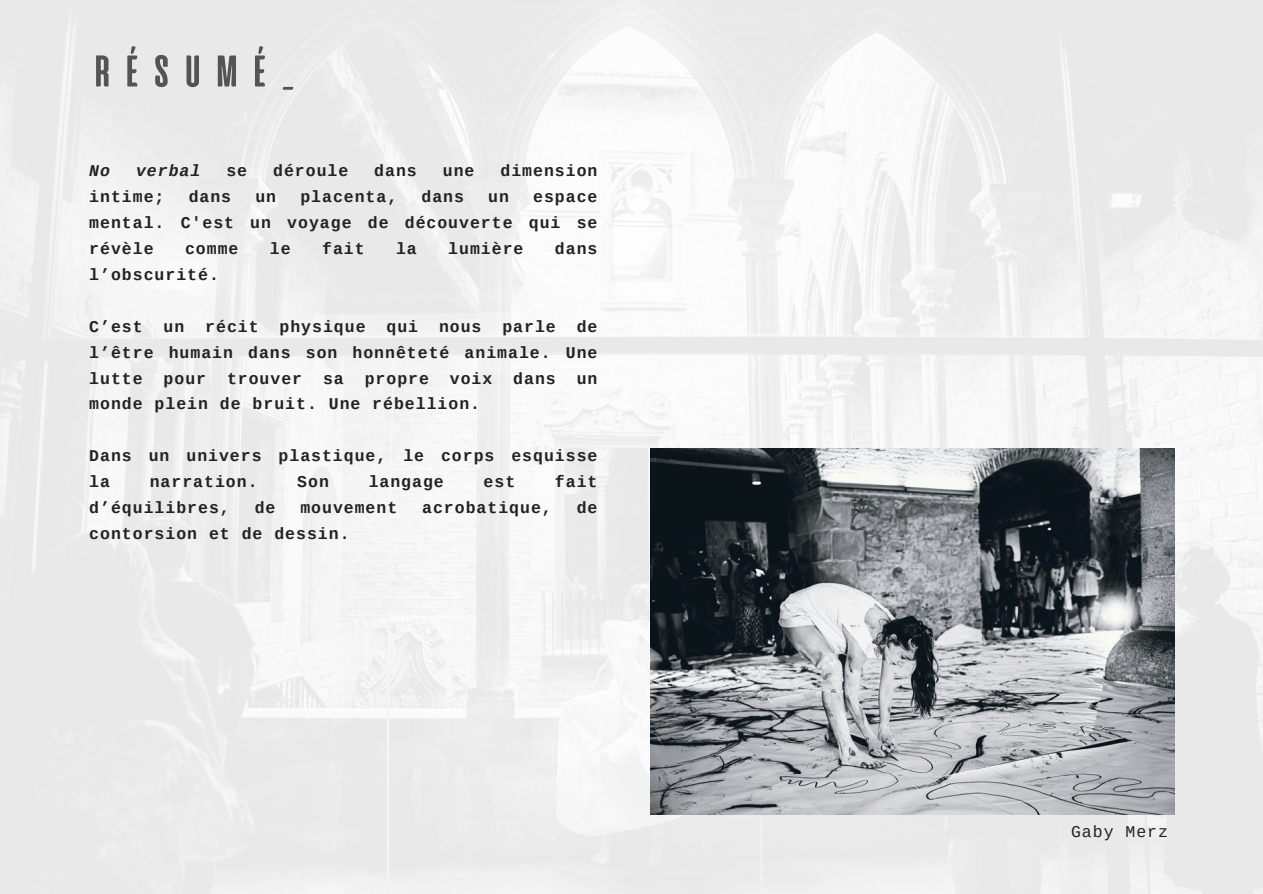
<style>
.page{position:relative;width:1263px;height:894px;background:#fff}
.page>*{position:absolute;margin:0;border:0;box-sizing:border-box;transform-origin:0 0}
.t1{font:700 52.5px "Alienscows";letter-spacing:.1em;color:#545454}
.t2{font:700 16.5px/25.8px "Cousine";letter-spacing:.06em;color:#222;text-align:justify}
.t3{font:italic 700 16.5px "Cousine";letter-spacing:.06em;color:#222}
.t4{font:16.5px "Cousine";letter-spacing:.06em;color:#222}
</style>
<div class="page">
<img style="left:0;top:0;width:1263px;height:893px">
<img style="left:651px;top:448px;width:523px;height:366px">
<h1 class="t1" style="left:89px;top:38px;width:212px">résumé_</h1>
<h2 class="t3" style="left:89px;top:163px;width:22px">No</h2>
<h2 class="t3" style="left:136px;top:163px;width:66px">verbal</h2>
<h2 class="t2" style="left:226px;top:159px;width:22px">se</h2>
<h2 class="t2" style="left:273px;top:159px;width:77px">déroule</h2>
<h2 class="t2" style="left:374px;top:159px;width:44px">dans</h2>
<h2 class="t2" style="left:443px;top:159px;width:33px">une</h2>
<h2 class="t2" style="left:500px;top:159px;width:98px">dimension</h2>
<h2 class="t2" style="left:89px;top:185px;width:77px">intime;</h2>
<h2 class="t2" style="left:189px;top:185px;width:44px">dans</h2>
<h2 class="t2" style="left:255px;top:185px;width:22px">un</h2>
<h2 class="t2" style="left:300px;top:185px;width:98px">placenta,</h2>
<h2 class="t2" style="left:421px;top:185px;width:44px">dans</h2>
<h2 class="t2" style="left:488px;top:185px;width:22px">un</h2>
<h2 class="t2" style="left:89px;top:185px;width:510px;text-indent:444px">espace mental. C'est un voyage de découverte qui se révèle</h2>
<h2 class="t2" style="left:185px;top:237px;width:55px">comme</h2>
<h2 class="t2" style="left:270px;top:237px;width:22px">le</h2>
<h2 class="t2" style="left:322px;top:237px;width:44px">fait</h2>
<h2 class="t2" style="left:396px;top:237px;width:22px">la</h2>
<h2 class="t2" style="left:448px;top:237px;width:77px">lumière</h2>
<h2 class="t2" style="left:555px;top:237px;width:44px">dans</h2>
<h2 class="t2" style="left:89px;top:262px;width:131px">l’obscurité.</h2>
<h2 class="t2" style="left:89px;top:314px;width:55px">C’est</h2>
<h2 class="t2" style="left:164px;top:314px;width:22px">un</h2>
<h2 class="t2" style="left:205px;top:314px;width:55px">récit</h2>
<h2 class="t2" style="left:279px;top:314px;width:88px">physique</h2>
<h2 class="t2" style="left:386px;top:314px;width:33px">qui</h2>
<h2 class="t2" style="left:439px;top:314px;width:44px">nous</h2>
<h2 class="t2" style="left:502px;top:314px;width:55px">parle</h2>
<h2 class="t2" style="left:89px;top:314px;width:510px;text-indent:487px">de l’être humain dans son honnêteté animale. Une lutte</h2>
<h2 class="t2" style="left:164px;top:366px;width:44px">pour</h2>
<h2 class="t2" style="left:227px;top:366px;width:77px">trouver</h2>
<h2 class="t2" style="left:323px;top:366px;width:22px">sa</h2>
<h2 class="t2" style="left:365px;top:366px;width:66px">propre</h2>
<h2 class="t2" style="left:450px;top:366px;width:44px">voix</h2>
<h2 class="t2" style="left:513px;top:366px;width:44px">dans</h2>
<h2 class="t2" style="left:577px;top:366px;width:22px">un</h2>
<h2 class="t2" style="left:89px;top:392px;width:392px">monde plein de bruit. Une rébellion.</h2>
<h2 class="t2" style="left:89px;top:444px;width:510px">Dans un univers plastique, le corps esquisse la</h2>
<h2 class="t2" style="left:150px;top:469px;width:109px">narration.</h2>
<h2 class="t2" style="left:297px;top:469px;width:33px">Son</h2>
<h2 class="t2" style="left:369px;top:469px;width:77px">langage</h2>
<h2 class="t2" style="left:484px;top:469px;width:33px">est</h2>
<h2 class="t2" style="left:555px;top:469px;width:44px">fait</h2>
<h2 class="t2" style="left:89px;top:495px;width:142px">d’équilibres,</h2>
<h2 class="t2" style="left:255px;top:495px;width:22px">de</h2>
<h2 class="t2" style="left:300px;top:495px;width:98px">mouvement</h2>
<h2 class="t2" style="left:422px;top:495px;width:131px">acrobatique,</h2>
<h2 class="t2" style="left:577px;top:495px;width:22px">de</h2>
<h2 class="t2" style="left:89px;top:521px;width:262px">contorsion et de dessin.</h2>
<p class="t4" style="left:1071px;top:822px;width:98px">Gaby Merz</p>
</div>
